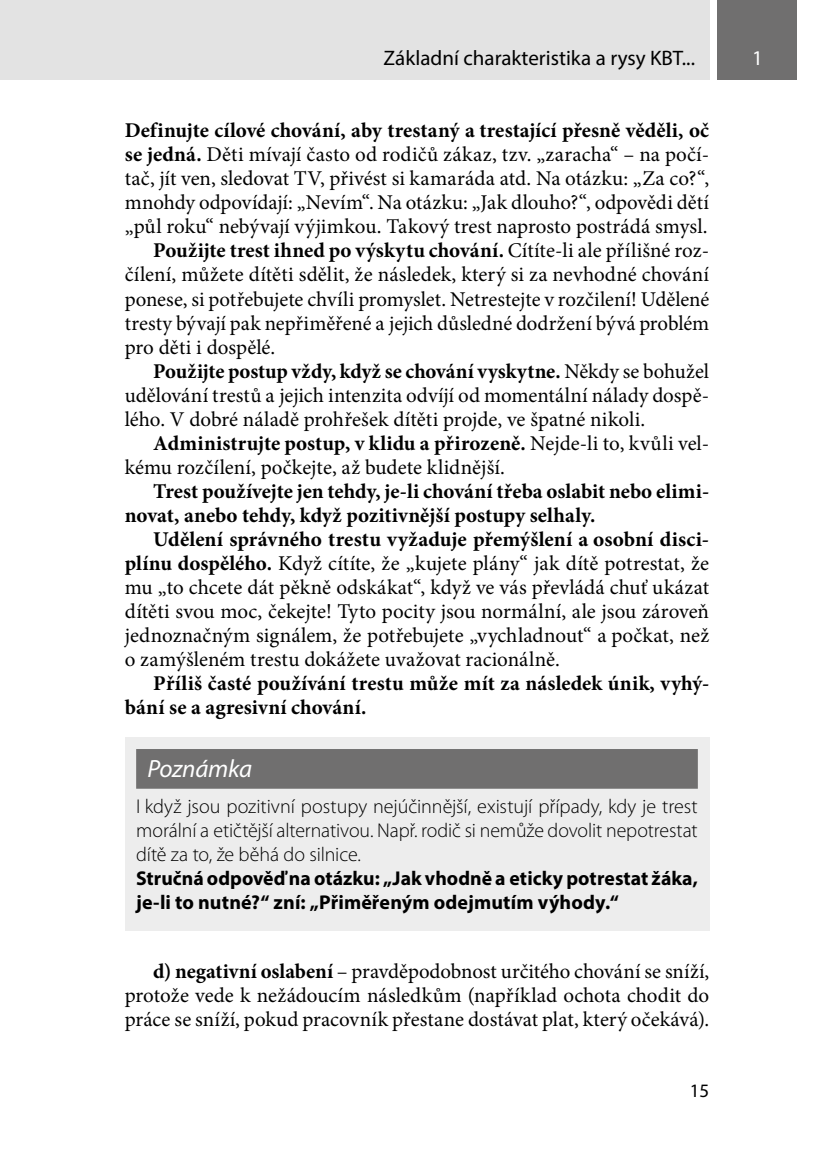
<style>
.page{position:relative;width:817px;height:1174px;background:#fff}
.page>*{position:absolute;margin:0;border:0;box-sizing:border-box;transform-origin:0 0}
.t1{font:italic 25px "Myriad Pro";letter-spacing:-.015em;color:#fff}
.text{font:21px/24px "Minion Pro";color:#000;text-align:justify}
.text_1__odstavec_bez{font:21px/24px "Minion Pro";color:#000;text-align:justify}
.text-2{font:700 21px/24px "Minion Pro";color:#000}
.t2{font:21px "Myriad Pro";color:#000}
.t3{font:21px "Myriad Pro";color:#fff}
.t4{font:300 20px/24px "Myriad Pro";letter-spacing:-.005em;color:#000}
.t5{font:19px "Myriad Pro";color:#000}
.s1{font-weight:700}
</style>
<div class="page">
<div style="left:0;top:0;width:709px;height:79px;background:#e3e3e3"></div>
<div style="left:717px;top:0;width:80px;height:79px;background:#706f6f"></div>
<div style="left:125px;top:737px;width:584px;height:193px;background:#ededed"></div>
<div style="left:136px;top:749px;width:561px;height:39px;background:#706f6f"></div>
<p class="t2" style="left:383px;top:45px;width:313px">Základní charakteristika a rysy KBT...</p>
<p class="t3" style="left:751px;top:45px;width:12px">1</p>
<p class="text_1__odstavec_bez" style="left:125px;top:119px;width:585px"><span class="s1">Definujte cílové chování, aby trestaný a trestající přesně věděli, oč se jedná.</span> Děti mívají často od rodičů zákaz, tzv. „zaracha“ – na počí&shy;tač, jít ven, sledovat TV, přivést si kamaráda atd. Na otázku: „Za co?“, mnohdy odpovídají: „Nevím“. Na otázku: „Jak dlouho?“, odpovědi dětí „půl roku“ nebývají výjimkou. Takový trest naprosto postrádá smysl.</p>
<p class="text" style="left:125px;top:239px;width:585px;text-indent:28px"><span class="s1">Použijte trest ihned po výskytu chování.</span> Cítíte-li ale přílišné roz&shy;čílení, můžete dítěti sdělit, že následek, který si za nevhodné chování ponese, si potřebujete chvíli promyslet. Netrestejte v rozčilení! Udělené tresty bývají pak nepřiměřené a jejich důsledné dodržení bývá problém pro děti i dospělé.</p>
<p class="text" style="left:125px;top:359px;width:585px;text-indent:28px"><span class="s1">Použijte postup vždy, když se chování vyskytne.</span> Někdy se bohužel udělování trestů a jejich intenzita odvíjí od momentální nálady dospě&shy;lého. V dobré náladě prohřešek dítěti projde, ve špatné nikoli.</p>
<p class="text" style="left:125px;top:431px;width:585px;text-indent:28px"><span class="s1">Administrujte postup, v klidu a přirozeně.</span> Nejde-li to, kvůli vel&shy;kému rozčílení, počkejte, až budete klidnější.</p>
<p class="text-2" style="left:125px;top:478px;width:585px;text-indent:28px">Trest používejte jen tehdy, je-li chování třeba oslabit nebo elimi&shy;novat, anebo tehdy, když pozitivnější postupy selhaly.</p>
<p class="text" style="left:125px;top:527px;width:585px;text-indent:28px"><span class="s1">Udělení správného trestu vyžaduje přemýšlení a osobní disci&shy;plínu dospělého.</span> Když cítíte, že „kujete plány“ jak dítě potrestat, že mu „to chcete dát pěkně odskákat“, když ve vás převládá chuť ukázat dítěti svou moc, čekejte! Tyto pocity jsou normální, ale jsou zároveň jednoznačným signálem, že potřebujete „vychladnout“ a počkat, než o zamýšleném trestu dokážete uvažovat racionálně.</p>
<p class="text-2" style="left:125px;top:670px;width:585px;text-indent:28px">Příliš časté používání trestu může mít za následek únik, vyhý&shy;bání se a agresivní chování.</p>
<p class="t1" style="left:147px;top:753px;width:106px">Poznámka</p>
<p class="t4" style="left:136px;top:794px;width:563px">I když jsou pozitivní postupy nejúčinnější, existují případy, kdy je trest morální a etičtější alternativou. Např. rodič si nemůže dovolit nepotrestat dítě za to, že běhá do silnice.<br><span class="s1">Stručná odpověď na otázku: „Jak vhodně a eticky potrestat žáka, je-li to nutné?“ zní: „Přiměřeným odejmutím výhody.“</span></p>
<p class="text" style="left:125px;top:959px;width:585px;text-indent:28px"><span class="s1">d) negativní oslabení</span> – pravděpodobnost určitého chování se sníží, protože vede k nežádoucím následkům (například ochota chodit do práce se sníží, pokud pracovník přestane dostávat plat, který očekává).</p>
<p class="t5" style="left:689px;top:1078px;width:21px">15</p>
</div>
